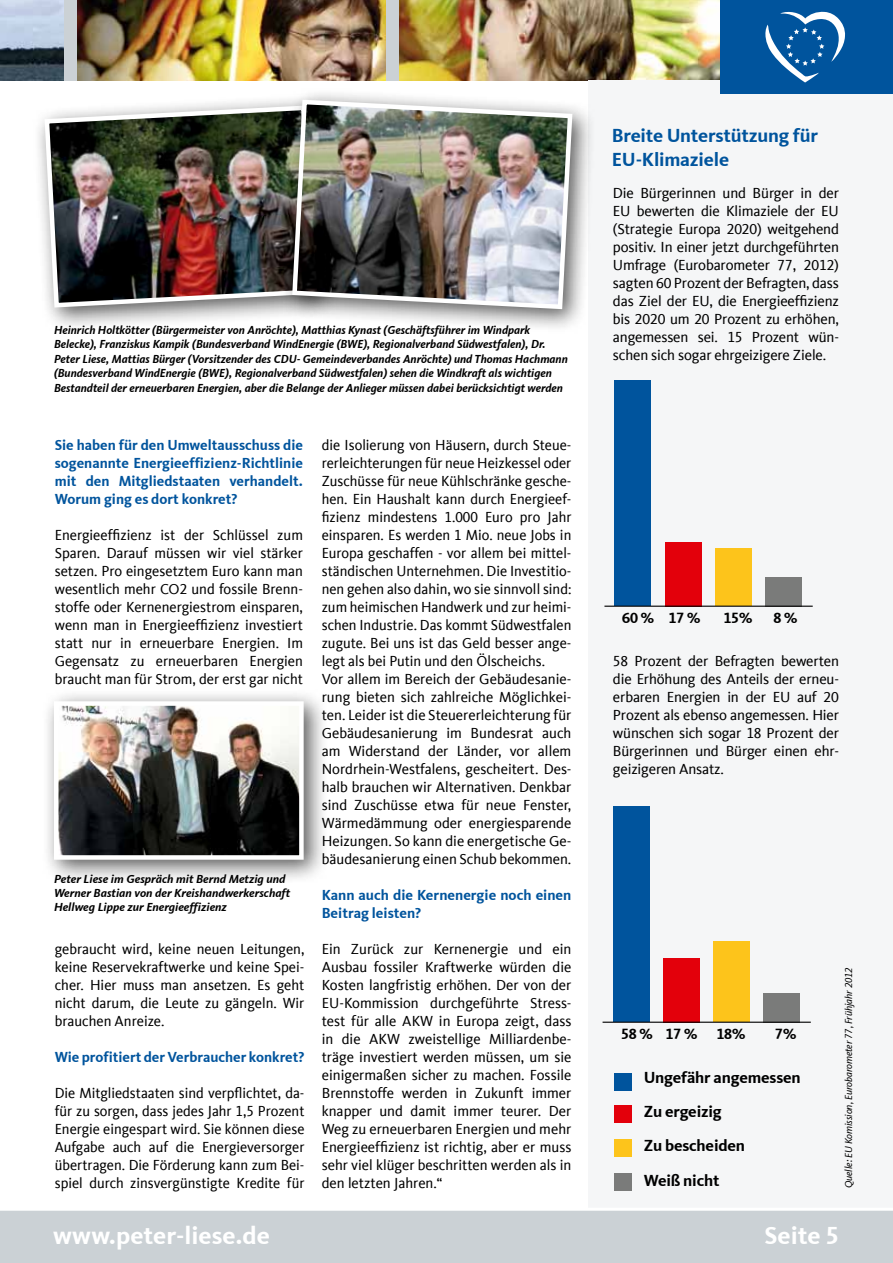
<style>
.page{position:relative;width:893px;height:1263px;background:#fff}
.page>*{position:absolute;margin:0;border:0;box-sizing:border-box;transform-origin:0 0}
.t1{font:700 25.35px "CDU Kievit Tab";color:#fff}
.t2{font:700 19.5px/23.4px "CDU Kievit Tab";letter-spacing:-.01em;color:#00549d}
.t3{font:700 16.5px/34.2px "CDU Kievit Tab";letter-spacing:-.01em;color:#000}
.t4{font:700 15.3px "CDU Kievit Tab";letter-spacing:-.01em;color:#000}
.t5{font:15px/18px "CDU Kievit Tab";color:#000;text-align:justify}
.t6{font:15px/18px "CDU Kievit Tab";color:#000;text-align:justify;scale:.96 1}
.t7{font:700 15px/18px "CDU Kievit Tab";color:#00549d;text-align:justify}
.t8{font:italic 700 12px/14.4px "CDU Kievit Tab";color:#000;scale:.96 1}
.t9{font:italic 700 12px/14.4px "CDU Kievit Tab";color:#000}
.t10{font:italic 10.5px "CDU Kievit Tab";letter-spacing:-.01em;color:#000;scale:.96 1}
</style>
<div class="page">
<img style="left:399px;top:0;width:321px;height:81px">
<div style="left:588px;top:81px;width:305px;height:1150px;background:#f5f6f7"></div>
<div style="left:0;top:1209px;width:893px;height:54px;background:#cbd1d5"></div>
<div style="left:33px;top:93px;width:306px;height:239px;background:#000;opacity:.65"></div>
<img style="left:42px;top:103px;width:238px;height:207px">
<div style="left:280px;top:88px;width:317px;height:245px;background:#000;opacity:.65"></div>
<img style="left:290px;top:97px;width:285px;height:214px">
<div style="left:41px;top:689px;width:287px;height:195px;background:#000;opacity:.65"></div>
<img style="left:59px;top:706px;width:240px;height:149px">
<div style="left:54px;top:701px;width:250px;height:159px;border:4px solid #fff"></div>
<div style="left:615px;top:380px;width:36px;height:226px;background:#00549d"></div>
<div style="left:665px;top:542px;width:36px;height:64px;background:#e3000b"></div>
<div style="left:715px;top:549px;width:36px;height:57px;background:#fdc41b"></div>
<div style="left:765px;top:577px;width:36px;height:29px;background:#7a7b7a"></div>
<hr style="left:604px;top:606px;width:209px;height:1px;background:#000">
<div style="left:613px;top:806px;width:36px;height:216px;background:#00549d"></div>
<div style="left:663px;top:958px;width:36px;height:64px;background:#e3000b"></div>
<div style="left:713px;top:941px;width:36px;height:81px;background:#fdc41b"></div>
<div style="left:763px;top:993px;width:36px;height:29px;background:#7a7b7a"></div>
<hr style="left:603px;top:1022px;width:208px;height:1px;background:#000">
<hr style="left:0;top:1208px;width:893px;height:3px;background:#fff">
<div style="left:614px;top:1074px;width:17px;height:17px;background:#00549d"></div>
<div style="left:614px;top:1105px;width:17px;height:17px;background:#e3000b"></div>
<div style="left:614px;top:1139px;width:17px;height:17px;background:#fdc41b"></div>
<div style="left:614px;top:1173px;width:17px;height:17px;background:#7a7b7a"></div>
<div style="left:720px;top:0;width:173px;height:94px;background:#00549d"></div>
<svg style="left:765px;top:11px;width:80px;height:72px"></svg>
<img style="left:77px;top:0;width:309px;height:81px">
<img style="left:0;top:0;width:64px;height:81px">
<div style="left:64px;top:0;width:13px;height:81px;background:#cbd1d5"></div>
<div style="left:386px;top:0;width:13px;height:81px;background:#cbd1d5"></div>
<p class="t8" style="left:54px;top:323px;width:537px">Heinrich Holtkötter (Bürgermeister von Anröchte), Matthias Kynast (Geschäftsführer im Windpark Belecke), Franziskus Kampik (Bundesverband WindEnergie (BWE), Regionalverband Südwestfalen), Dr.<br>Peter Liese, Mattias Bürger (Vorsitzender des CDU- Gemeindeverbandes Anröchte) und Thomas Hachmann (Bundesverband WindEnergie (BWE), Regionalverband Südwestfalen) sehen die Windkraft als wichtigen Bestandteil der erneuerbaren Energien, aber die Belange der Anlieger müssen dabei berücksichtigt werden</p>
<p class="t7" style="left:55px;top:436px;width:250px">Sie haben für den Umweltausschuss die sogenannte Energieeffizienz-Richtlinie mit den Mitgliedstaaten verhandelt.<br>Worum ging es dort konkret?</p>
<p class="t5" style="left:55px;top:526px;width:250px">Energieeffizienz ist der Schlüssel zum Sparen. Darauf müssen wir viel stärker setzen. Pro eingesetztem Euro kann man wesentlich mehr CO2 und fossile Brenn&shy;stoffe oder Kernenergiestrom einsparen, wenn man in Energieeffizienz investiert statt nur in erneuerbare Energien. Im Gegensatz zu erneuerbaren Energien braucht man für Strom, der erst gar nicht</p>
<p class="t9" style="left:54px;top:871px;width:238px">Peter Liese im Gespräch mit Bernd Metzig und<br>Werner Bastian von der Kreishandwerkerschaft<br>Hellweg Lippe zur Energieeffizienz</p>
<p class="t5" style="left:55px;top:940px;width:251px">gebraucht wird, keine neuen Leitungen, keine Reservekraftwerke und keine Spei&shy;cher. Hier muss man ansetzen. Es geht nicht darum, die Leute zu gängeln. Wir brauchen Anreize.</p>
<p class="t7" style="left:55px;top:1048px;width:251px">Wie profitiert der Verbraucher konkret?</p>
<p class="t6" style="left:55px;top:1084px;width:262px">Die Mitgliedstaaten sind verpflichtet, da&shy;für zu sorgen, dass jedes Jahr 1,5 Prozent Energie eingespart wird. Sie können diese Aufgabe auch auf die Energieversorger übertragen. Die Förderung kann zum Bei&shy;spiel durch zinsvergünstigte Kredite für</p>
<p class="t6" style="left:322px;top:436px;width:262px;text-align:left">die Isolierung von Häusern, durch Steue&shy;rerleichterungen für neue Heizkessel oder Zuschüsse für neue Kühlschränke gesche&shy;hen. Ein Haushalt kann durch Energieef&shy;fizienz mindestens 1.000 Euro pro Jahr einsparen. Es werden 1 Mio. neue Jobs in Europa geschaffen - vor allem bei mittel&shy;ständischen Unternehmen. Die Investitio&shy;nen gehen also dahin, wo sie sinnvoll sind: zum heimischen Handwerk und zur heimi&shy;schen Industrie. Das kommt Südwestfalen zugute. Bei uns ist das Geld besser ange&shy;legt als bei Putin und den Ölscheichs.<br>Vor allem im Bereich der Gebäudesanie&shy;rung bieten sich zahlreiche Möglichkei&shy;ten. Leider ist die Steuererleichterung für Gebäudesanierung im Bundesrat auch am Widerstand der Länder, vor allem Nordrhein-Westfalens, gescheitert. Des&shy;halb brauchen wir Alternativen. Denkbar sind Zuschüsse etwa für neue Fenster, Wärmedämmung oder energiesparende Heizungen. So kann die energetische Ge&shy;bäudesanierung einen Schub bekommen.</p>
<p class="t7" style="left:322px;top:886px;width:251px">Kann auch die Kernenergie noch einen<br>Beitrag leisten?</p>
<p class="t5" style="left:322px;top:940px;width:251px">Ein Zurück zur Kernenergie und ein Ausbau fossiler Kraftwerke würden die Kosten langfristig erhöhen. Der von der EU-Kommission durchgeführte Stress&shy;test für alle AKW in Europa zeigt, dass in die AKW zweistellige Milliardenbe&shy;träge investiert werden müssen, um sie einigermaßen sicher zu machen. Fossile Brennstoffe werden in Zukunft immer knapper und damit immer teurer. Der Weg zu erneuerbaren Energien und mehr Energieeffizienz ist richtig, aber er muss sehr viel klüger beschritten werden als in den letzten Jahren.“</p>
<h2 class="t2" style="left:612px;top:124px;width:208px">Breite Unterstützung für<br>EU-Klimaziele</h2>
<p class="t5" style="left:613px;top:184px;width:228px">Die Bürgerinnen und Bürger in der EU bewerten die Klimaziele der EU (Strategie Europa 2020) weitgehend positiv. In einer jetzt durchgeführten Umfrage (Eurobarometer 77, 2012) sagten 60 Prozent der Befragten, dass das Ziel der EU, die Energieeffizienz bis 2020 um 20 Prozent zu erhöhen, angemessen sei. 15 Prozent wün&shy;schen sich sogar ehrgeizigere Ziele.</p>
<p class="t4" style="left:622px;top:609px;width:80px">60 % 17 %</p>
<p class="t4" style="left:723px;top:609px;width:30px">15%</p>
<p class="t4" style="left:773px;top:609px;width:25px">8 %</p>
<p class="t5" style="left:613px;top:652px;width:228px">58 Prozent der Befragten bewerten die Erhöhung des Anteils der erneu&shy;erbaren Energien in der EU auf 20<br>Prozent als ebenso angemessen. Hier wünschen sich sogar 18 Prozent der Bürgerinnen und Bürger einen ehr&shy;geizigeren Ansatz.</p>
<p class="t4" style="left:621px;top:1025px;width:78px">58 % 17 %</p>
<p class="t4" style="left:716px;top:1025px;width:30px">18%</p>
<p class="t4" style="left:775px;top:1025px;width:23px">7%</p>
<p class="t3" style="left:644px;top:1060px;width:158px">Ungefähr angemessen<br>Zu ergeizig<br>Zu bescheiden<br>Weiß nicht</p>
<p class="t10" style="left:842px;top:1188px;width:232px;rotate:-90deg">Quelle: EU Komission, Eurobarometer 77, Frühjahr 2012</p>
<h1 class="t1" style="left:53px;top:1221px;width:218px">www.peter-liese.de</h1>
<h1 class="t1" style="left:764px;top:1221px;width:76px">Seite 5</h1>
</div>
